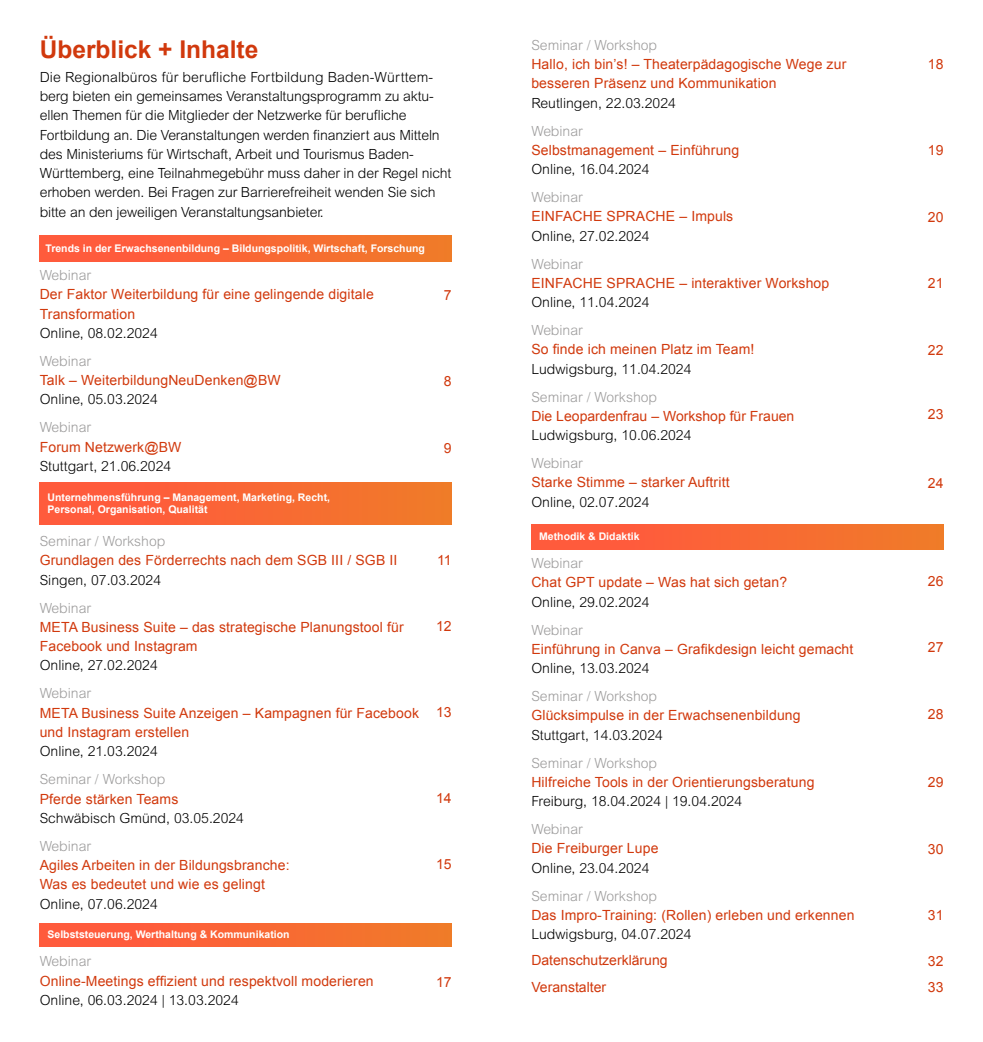
<style>
.page{position:relative;width:983px;height:1042px;background:#fff}
.page>*{position:absolute;margin:0;border:0;box-sizing:border-box;transform-origin:0 0}
.t1{font:700 24.5px "Arial";color:#d1390d}
.t2{font:14px/19.2px "Arial";letter-spacing:.01em;color:#d1390d}
.t3{font:300 14px/19.2px "Arial MT Std";letter-spacing:-.01em;color:#000}
.t4{font:300 14px "Arial MT Std";color:#9d9c9c}
.t5{font:700 10.5px/12.2px "Arial";color:#fff}
</style>
<div class="page">
<div style="left:40px;top:924px;width:412px;height:23px;background:linear-gradient(to right,#ff5540,#f07a29)"></div>
<div style="left:531px;top:525px;width:412px;height:24px;background:linear-gradient(to right,#ff5540,#f07a29)"></div>
<div style="left:40px;top:482px;width:411px;height:42px;background:linear-gradient(to right,#ff5540,#f07a29)"></div>
<div style="left:40px;top:235px;width:411px;height:27px;background:linear-gradient(to right,#ff5540,#f07a29)"></div>
<h1 class="t1" style="left:40px;top:33px;width:220px">Überblick + Inhalte</h1>
<p class="t3" style="left:40px;top:67px;width:413px">Die Regionalbüros für berufliche Fortbildung Baden-Württem&shy;berg bieten ein gemeinsames Veranstaltungsprogramm zu aktu&shy;ellen Themen für die Mitglieder der Netzwerke für berufliche Fortbildung an. Die Veranstaltungen werden finanziert aus Mitteln des Ministeriums für Wirtschaft, Arbeit und Tourismus Baden-Württemberg, eine Teilnahmegebühr muss daher in der Regel nicht erhoben werden. Bei Fragen zur Barrierefreiheit wenden Sie sich bitte an den jeweiligen Veranstaltungsanbieter.</p>
<p class="t5" style="left:46px;top:243px;width:381px">Trends in der Erwachsenenbildung – Bildungspolitik, Wirtschaft, Forschung</p>
<p class="t4" style="left:40px;top:267px;width:53px">Webinar</p>
<p class="t2" style="left:40px;top:285px;width:335px">Der Faktor Weiterbildung für eine gelingende digitale<br>Transformation</p>
<p class="t3" style="left:40px;top:323px;width:120px">Online, 08.02.2024</p>
<p class="t4" style="left:40px;top:353px;width:53px">Webinar</p>
<p class="t2" style="left:40px;top:371px;width:242px">Talk – WeiterbildungNeuDenken@BW</p>
<p class="t3" style="left:40px;top:390px;width:120px">Online, 05.03.2024</p>
<p class="t4" style="left:40px;top:419px;width:53px">Webinar</p>
<p class="t2" style="left:40px;top:437px;width:143px">Forum Netzwerk@BW</p>
<p class="t3" style="left:40px;top:456px;width:133px">Stuttgart, 21.06.2024</p>
<p class="t5" style="left:47px;top:491px;width:284px">Unternehmensführung – Management, Marketing, Recht,<br>Personal, Organisation, Qualität</p>
<p class="t4" style="left:40px;top:533px;width:127px">Seminar / Workshop</p>
<p class="t2" style="left:40px;top:551px;width:359px">Grundlagen des Förderrechts nach dem SGB III / SGB II</p>
<p class="t3" style="left:40px;top:570px;width:123px">Singen, 07.03.2024</p>
<p class="t4" style="left:40px;top:600px;width:53px">Webinar</p>
<p class="t2" style="left:40px;top:617px;width:365px">META Business Suite – das strategische Planungstool für<br>Facebook und Instagram</p>
<p class="t3" style="left:40px;top:656px;width:120px">Online, 27.02.2024</p>
<p class="t4" style="left:40px;top:685px;width:53px">Webinar</p>
<p class="t2" style="left:40px;top:703px;width:380px">META Business Suite Anzeigen – Kampagnen für Facebook und Instagram erstellen</p>
<p class="t3" style="left:40px;top:742px;width:120px">Online, 21.03.2024</p>
<p class="t4" style="left:40px;top:771px;width:127px">Seminar / Workshop</p>
<p class="t2" style="left:40px;top:789px;width:140px">Pferde stärken Teams</p>
<p class="t3" style="left:40px;top:808px;width:206px">Schwäbisch Gmünd, 03.05.2024</p>
<p class="t4" style="left:40px;top:838px;width:53px">Webinar</p>
<p class="t2" style="left:40px;top:855px;width:251px">Agiles Arbeiten in der Bildungsbranche:<br>Was es bedeutet und wie es gelingt</p>
<p class="t3" style="left:40px;top:894px;width:120px">Online, 07.06.2024</p>
<p class="t5" style="left:47px;top:929px;width:243px">Selbststeuerung, Werthaltung &amp; Kommunikation</p>
<p class="t4" style="left:40px;top:953px;width:53px">Webinar</p>
<p class="t2" style="left:40px;top:971px;width:335px">Online-Meetings effizient und respektvoll moderieren</p>
<p class="t3" style="left:40px;top:990px;width:200px">Online, 06.03.2024 | 13.03.2024</p>
<p class="t2" style="left:444px;top:285px;width:9px">7</p>
<p class="t2" style="left:444px;top:372px;width:9px">8</p>
<p class="t2" style="left:444px;top:438px;width:9px">9</p>
<p class="t2" style="left:437px;top:550px;width:16px">11</p>
<p class="t2" style="left:436px;top:617px;width:17px">12</p>
<p class="t2" style="left:436px;top:703px;width:17px">13</p>
<p class="t2" style="left:436px;top:788px;width:17px">14</p>
<p class="t2" style="left:436px;top:855px;width:17px">15</p>
<p class="t2" style="left:436px;top:972px;width:17px">17</p>
<p class="t4" style="left:531px;top:37px;width:127px">Seminar / Workshop</p>
<p class="t2" style="left:531px;top:55px;width:316px">Hallo, ich bin’s! – Theaterpädagogische Wege zur besseren Präsenz und Kommunikation</p>
<p class="t3" style="left:531px;top:93px;width:146px">Reutlingen, 22.03.2024</p>
<p class="t4" style="left:531px;top:123px;width:53px">Webinar</p>
<p class="t2" style="left:531px;top:140px;width:209px">Selbstmanagement – Einführung</p>
<p class="t3" style="left:531px;top:160px;width:120px">Online, 16.04.2024</p>
<p class="t4" style="left:531px;top:189px;width:53px">Webinar</p>
<p class="t2" style="left:531px;top:207px;width:203px">EINFACHE SPRACHE – Impuls</p>
<p class="t3" style="left:531px;top:226px;width:120px">Online, 27.02.2024</p>
<p class="t4" style="left:531px;top:256px;width:53px">Webinar</p>
<p class="t2" style="left:531px;top:273px;width:299px">EINFACHE SPRACHE – interaktiver Workshop</p>
<p class="t3" style="left:531px;top:293px;width:120px">Online, 11.04.2024</p>
<p class="t4" style="left:531px;top:322px;width:53px">Webinar</p>
<p class="t2" style="left:531px;top:340px;width:224px">So finde ich meinen Platz im Team!</p>
<p class="t3" style="left:531px;top:359px;width:162px">Ludwigsburg, 11.04.2024</p>
<p class="t4" style="left:531px;top:389px;width:127px">Seminar / Workshop</p>
<p class="t2" style="left:531px;top:406px;width:264px">Die Leopardenfrau – Workshop für Frauen</p>
<p class="t3" style="left:531px;top:426px;width:162px">Ludwigsburg, 10.06.2024</p>
<p class="t4" style="left:531px;top:455px;width:53px">Webinar</p>
<p class="t2" style="left:531px;top:473px;width:200px">Starke Stimme – starker Auftritt</p>
<p class="t3" style="left:531px;top:492px;width:120px">Online, 02.07.2024</p>
<p class="t5" style="left:539px;top:530px;width:102px">Methodik &amp; Didaktik</p>
<p class="t4" style="left:531px;top:555px;width:53px">Webinar</p>
<p class="t2" style="left:531px;top:573px;width:257px">Chat GPT update – Was hat sich getan?</p>
<p class="t3" style="left:531px;top:592px;width:120px">Online, 29.02.2024</p>
<p class="t4" style="left:531px;top:621px;width:53px">Webinar</p>
<p class="t2" style="left:531px;top:639px;width:323px">Einführung in Canva – Grafikdesign leicht gemacht</p>
<p class="t3" style="left:531px;top:658px;width:120px">Online, 13.03.2024</p>
<p class="t4" style="left:531px;top:688px;width:127px">Seminar / Workshop</p>
<p class="t2" style="left:531px;top:706px;width:271px">Glücksimpulse in der Erwachsenenbildung</p>
<p class="t3" style="left:531px;top:725px;width:133px">Stuttgart, 14.03.2024</p>
<p class="t4" style="left:531px;top:754px;width:127px">Seminar / Workshop</p>
<p class="t2" style="left:531px;top:772px;width:284px">Hilfreiche Tools in der Orientierungsberatung</p>
<p class="t3" style="left:531px;top:791px;width:212px">Freiburg, 18.04.2024 | 19.04.2024</p>
<p class="t4" style="left:531px;top:821px;width:53px">Webinar</p>
<p class="t2" style="left:531px;top:839px;width:129px">Die Freiburger Lupe</p>
<p class="t3" style="left:531px;top:858px;width:120px">Online, 23.04.2024</p>
<p class="t4" style="left:531px;top:887px;width:127px">Seminar / Workshop</p>
<p class="t2" style="left:531px;top:905px;width:324px">Das Impro-Training: (Rollen) erleben und erkennen</p>
<p class="t3" style="left:531px;top:924px;width:162px">Ludwigsburg, 04.07.2024</p>
<p class="t2" style="left:531px;top:947px;width:138px;line-height:26.2px">Datenschutzerklärung<br>Veranstalter</p>
<p class="t2" style="left:927px;top:55px;width:17px">18</p>
<p class="t2" style="left:927px;top:141px;width:17px">19</p>
<p class="t2" style="left:927px;top:207px;width:17px">20</p>
<p class="t2" style="left:927px;top:274px;width:17px">21</p>
<p class="t2" style="left:927px;top:340px;width:17px">22</p>
<p class="t2" style="left:927px;top:405px;width:17px">23</p>
<p class="t2" style="left:927px;top:473px;width:17px">24</p>
<p class="t2" style="left:927px;top:571px;width:17px">26</p>
<p class="t2" style="left:927px;top:638px;width:17px">27</p>
<p class="t2" style="left:927px;top:704px;width:17px">28</p>
<p class="t2" style="left:927px;top:772px;width:17px">29</p>
<p class="t2" style="left:927px;top:839px;width:17px">30</p>
<p class="t2" style="left:927px;top:906px;width:17px">31</p>
<p class="t2" style="left:927px;top:948px;width:17px;line-height:26.2px">32<br>33</p>
</div>
